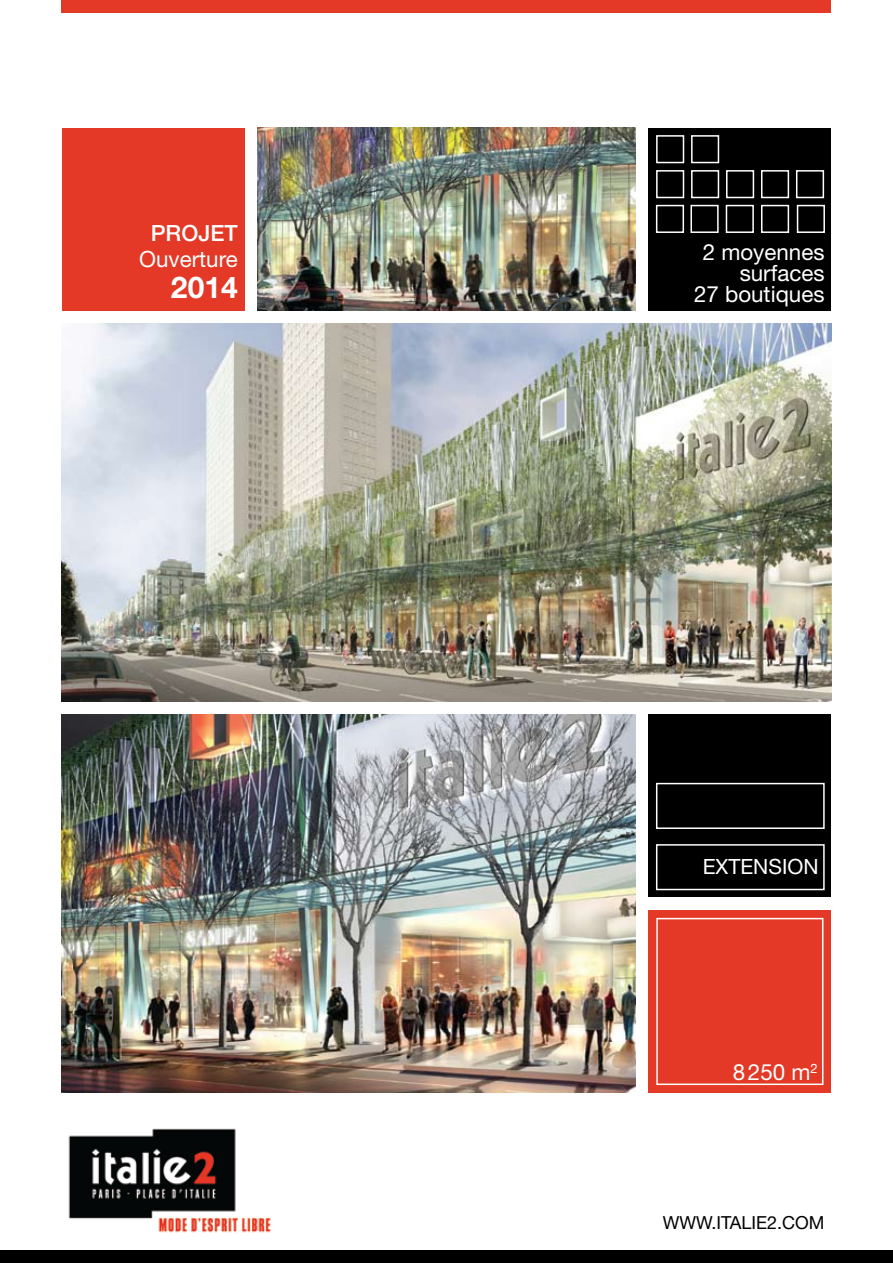
<style>
.page{position:relative;width:893px;height:1263px;background:#fff}
.page>*{position:absolute;margin:0;border:0;box-sizing:border-box;transform-origin:0 0}
.t1{font:700 30px "Helvetica Neue";color:#fff}
.t2{font:22.35px/20.7px "Helvetica Neue";color:#fff;text-align:right}
.t3{font:500 22.35px "Helvetica Neue";color:#fff}
.t4{font:21px "Helvetica Neue";color:#fff}
.t5{font:18px "Helvetica Neue";color:#000}
</style>
<div class="page">
<img style="left:257px;top:128px;width:379px;height:182px">
<div style="left:648px;top:910px;width:183px;height:183px;background:#e33926"></div>
<div style="left:656px;top:918px;width:167px;height:167px;border:2px solid #fff"></div>
<img style="left:62px;top:714px;width:574px;height:379px">
<div style="left:648px;top:128px;width:183px;height:182px;background:#000"></div>
<div style="left:656px;top:135px;width:28px;height:28px;border:2px solid #fff"></div>
<div style="left:691px;top:135px;width:28px;height:28px;border:2px solid #fff"></div>
<div style="left:690px;top:205px;width:29px;height:28px;border:2px solid #fff"></div>
<div style="left:726px;top:205px;width:28px;height:28px;border:2px solid #fff"></div>
<div style="left:656px;top:205px;width:28px;height:28px;border:2px solid #fff"></div>
<div style="left:761px;top:205px;width:28px;height:28px;border:2px solid #fff"></div>
<div style="left:796px;top:170px;width:28px;height:28px;border:2px solid #fff"></div>
<div style="left:797px;top:205px;width:28px;height:28px;border:2px solid #fff"></div>
<div style="left:656px;top:170px;width:28px;height:28px;border:2px solid #fff"></div>
<div style="left:691px;top:170px;width:28px;height:28px;border:2px solid #fff"></div>
<div style="left:726px;top:170px;width:28px;height:28px;border:2px solid #fff"></div>
<div style="left:761px;top:170px;width:28px;height:28px;border:2px solid #fff"></div>
<div style="left:648px;top:714px;width:183px;height:183px;background:#000"></div>
<div style="left:656px;top:844px;width:169px;height:46px;border:1px solid #fff"></div>
<div style="left:656px;top:783px;width:169px;height:46px;border:1px solid #fff"></div>
<img style="left:62px;top:323px;width:769px;height:379px">
<img style="left:68px;top:1128px;width:203px;height:105px">
<div style="left:62px;top:0;width:769px;height:13px;background:#e33926"></div>
<div style="left:0;top:1250px;width:893px;height:13px;background:#000"></div>
<div style="left:62px;top:128px;width:182px;height:182px;background:#e33926"></div>
<p class="t3" style="left:151px;top:220px;width:88px">PROJET</p>
<p class="t2" style="left:139px;top:248px;width:100px">Ouverture</p>
<h1 class="t1" style="left:171px;top:269px;width:68px">2014</h1>
<p class="t2" style="left:694px;top:242px;width:132px">2 moyennes surfaces<br>27 boutiques</p>
<p class="t4" style="left:703px;top:854px;width:117px">EXTENSION</p>
<p class="t2" style="left:733px;top:1061px;width:87px">8250 m<sup>2</sup></p>
<p class="t5" style="left:663px;top:1212px;width:163px">WWW.ITALIE2.COM</p>
</div>
